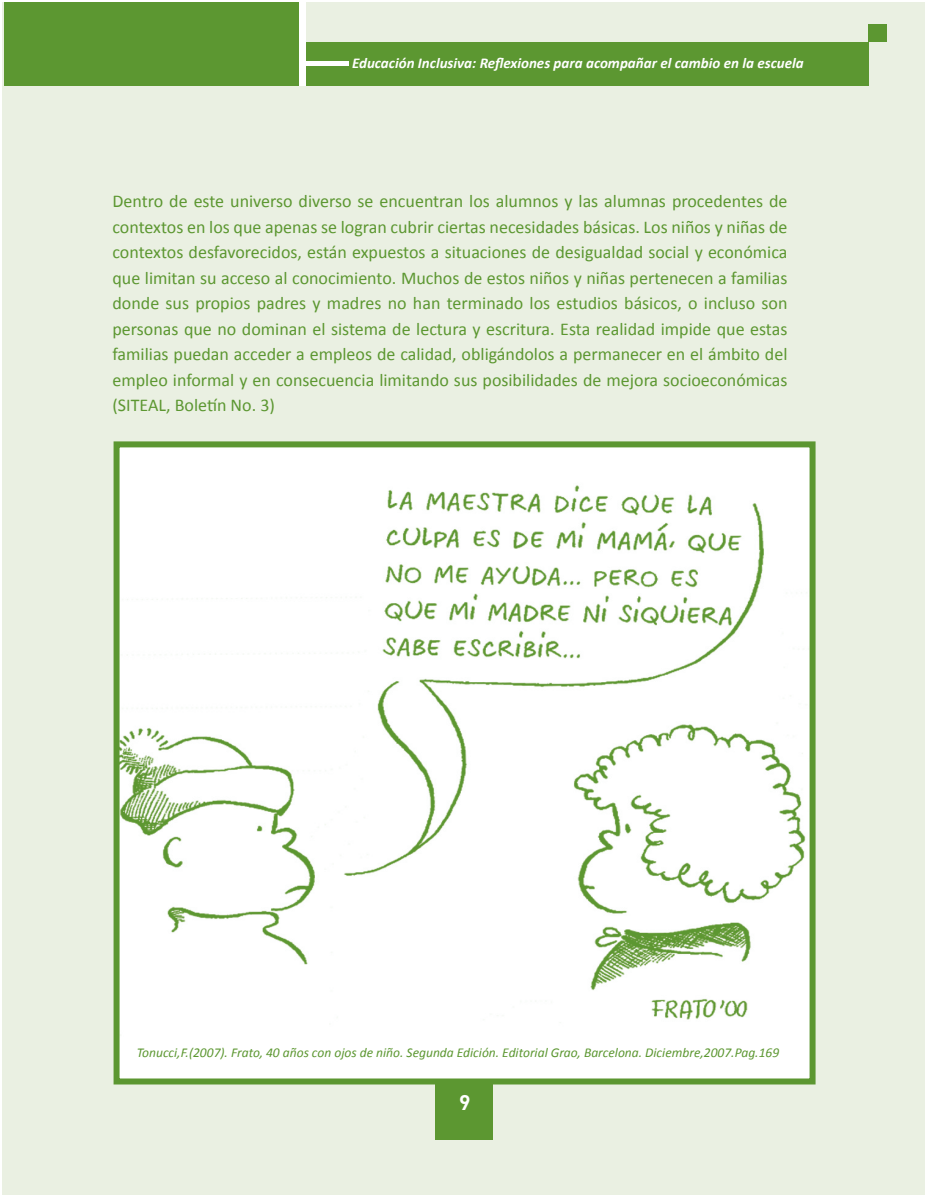
<style>
.page{position:relative;width:927px;height:1197px;background:#fff}
.page>*{position:absolute;margin:0;border:0;box-sizing:border-box;transform-origin:0 0}
.t1{font:700 21px "DIN";color:#fff}
.t2{font:18px/25.5px "Calibri";color:#5c9731;text-align:justify}
.t3{font:italic 700 15px "Calibri";color:#fff}
.t4{font:italic 13.5px "Calibri";color:#5c9731}
</style>
<div class="page">
<div style="left:4px;top:3px;width:920px;height:1191px;background:#eaf0e2"></div>
<hr style="left:3px;top:3px;width:2px;height:1191px;background:#eaf0e2">
<div style="left:4px;top:3px;width:298px;height:83px;background:#5c9731"></div>
<div style="left:302px;top:42px;width:567px;height:44px;background:#5c9731"></div>
<div style="left:869px;top:25px;width:18px;height:17px;background:#5c9731"></div>
<div style="left:299px;top:3px;width:7px;height:83px;background:#fff"></div>
<hr style="left:302px;top:61px;width:47px;height:4px;background:#fff">
<div style="left:117px;top:444px;width:696px;height:638px;background:#fff"></div>
<img style="left:121px;top:485px;width:685px;height:535px">
<div style="left:114px;top:441px;width:702px;height:643px;border:6px solid #5c9731"></div>
<div style="left:435px;top:1084px;width:58px;height:55px;background:#5c9731"></div>
<p class="t3" style="left:352px;top:54px;width:453px">Educación Inclusiva: Reflexiones para acompañar el cambio en la escuela</p>
<p class="t2" style="left:112px;top:187px;width:677px">Dentro de este universo diverso se encuentran los alumnos y las alumnas procedentes de contextos en los que apenas se logran cubrir ciertas necesidades básicas. Los niños y niñas de contextos desfavorecidos, están expuestos a situaciones de desigualdad social y económica que limitan su acceso al conocimiento. Muchos de estos niños y niñas pertenecen a familias donde sus propios padres y madres no han terminado los estudios básicos, o incluso son personas que no dominan el sistema de lectura y escritura. Esta realidad impide que estas familias puedan acceder a empleos de calidad, obligándolos a permanecer en el ámbito del empleo informal y en consecuencia limitando sus posibilidades de mejora socioeconómicas (SITEAL, Boletín No. 3)</p>
<p class="t4" style="left:137px;top:1045px;width:644px">Tonucci,F.(2007). Frato, 40 años con ojos de niño. Segunda Edición. Editorial Grao, Barcelona. Diciembre,2007.Pag.169</p>
<p class="t1" style="left:459px;top:1089px;width:13px">9</p>
</div>
